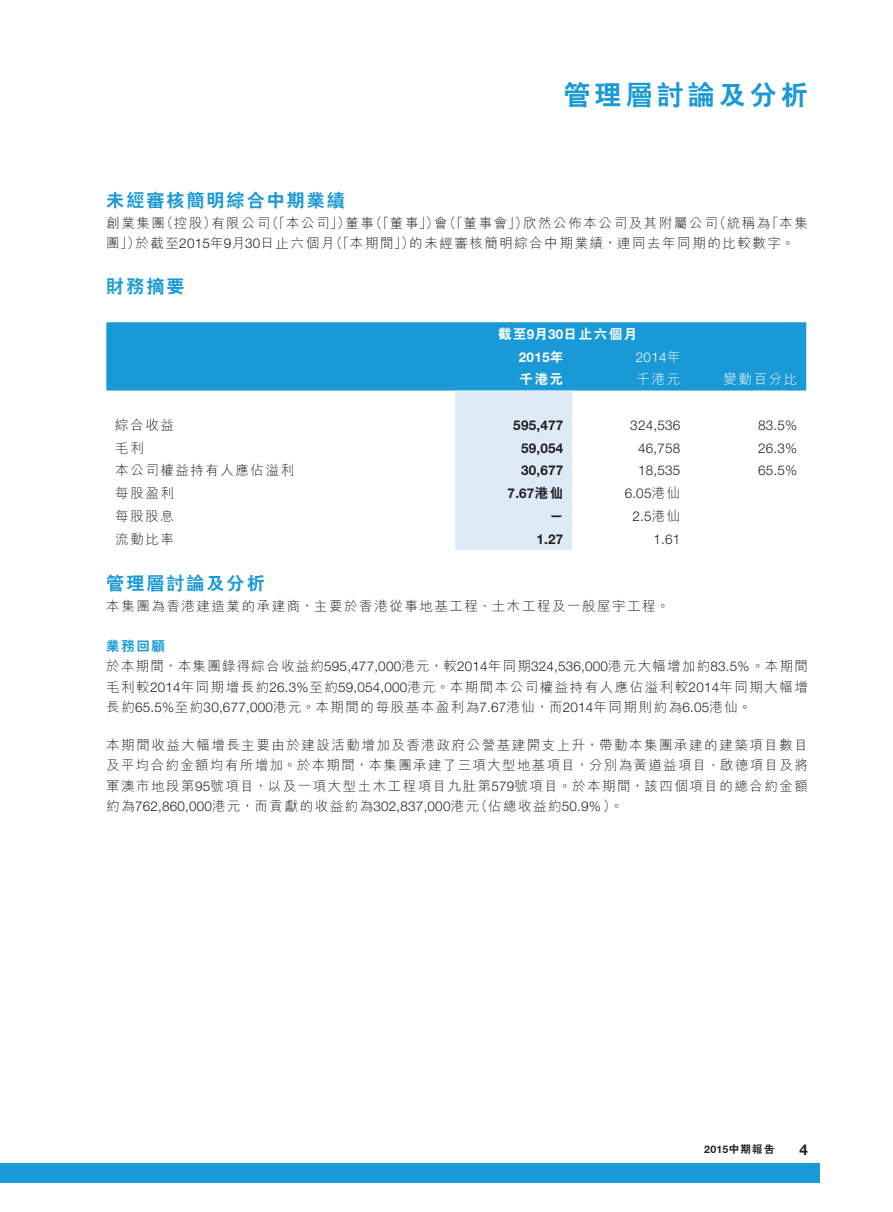
<style>
.page{position:relative;width:893px;height:1212px;background:#fff}
.page>*{position:absolute;margin:0;border:0;box-sizing:border-box;transform-origin:0 0}
.t1{font:800 27px "C Hei 2 HK";letter-spacing:.15em;color:#1999d6}
._03_H1{font:800 18px "C Hei 2 HK";letter-spacing:.115em;color:#1999d6}
.t2{font:700 15px "Helvetica Neue LT Std";color:#231f20}
._01_Body_Text{font:300 13.5px/20.2px "M Hei HK";letter-spacing:.11em;color:#231f20;text-align:justify}
._31_table_tab_6pt{font:300 13.5px "Helvetica Neue LT Std";letter-spacing:.015em;color:#231f20}
._01_Body_Text-2{font:300 13.5px "Helvetica Neue LT Std";letter-spacing:.015em;color:#231f20}
._31_table_tab_6pt-2{font:700 13.5px "Helvetica Neue LT Std";letter-spacing:.015em;color:#231f20}
._15_Table_Stub{font:300 13.5px "M Hei HK";letter-spacing:.115em;color:#231f20}
._31_table_tab_6pt-3{font:800 13.5px "C Hei 2 HK";letter-spacing:.115em;color:#fff}
._31_table_tab_6pt-4{font:300 13.5px "M Hei HK";letter-spacing:.115em;color:#fff}
._31_table_tab_6pt-5{font:300 13.5px "Helvetica Neue LT Std";color:#fff}
._31_table_tab_6pt-6{font:700 13.5px "Helvetica Neue LT Std";color:#fff}
._04___H2{font:800 13.5px "C Hei 2 HK";color:#1999d6}
.t3{font:700 10.5px "Helvetica Neue LT Std";color:#231f20}
.s1{font-family:"Helvetica Neue LT Std"}
.s2{font-family:"Helvetica Neue LT Std";font-weight:700}
.s3{font-family:"C Hei 2 HK";font-weight:800}
.s4{font-family:"M Hei HK"}
</style>
<div class="page">
<div style="left:0;top:1163px;width:819px;height:19px;background:#1999d6"></div>
<div style="left:106px;top:322px;width:700px;height:69px;background:#1999d6"></div>
<div style="left:455px;top:391px;width:117px;height:159px;background:#deebf7"></div>
<p class="_03_H1" style="left:106px;top:189px;width:240px">未經審核簡明綜合中期業績</p>
<h1 class="t1" style="left:564px;top:77px;width:246px">管理層討論及分析</h1>
<p class="_01_Body_Text" style="left:160px;top:212px;width:58px">（控股）</p>
<p class="_01_Body_Text" style="left:265px;top:212px;width:86px">（「本公司」）</p>
<p class="_01_Body_Text" style="left:369px;top:212px;width:160px">（「董事」）（「董事會」）</p>
<p class="_01_Body_Text" style="left:713px;top:212px;width:59px">（統稱為</p>
<p class="_01_Body_Text" style="left:523px;top:212px;width:196px">欣然公佈本公司及其附屬公司</p>
<p class="_01_Body_Text" style="left:434px;top:212px;width:15px">會</p>
<p class="_01_Body_Text" style="left:106px;top:212px;width:60px">創業集團</p>
<p class="_01_Body_Text" style="left:211px;top:212px;width:60px">有限公司</p>
<p class="_01_Body_Text" style="left:765px;top:212px;width:44px">「本集</p>
<p class="_01_Body_Text" style="left:345px;top:212px;width:30px">董事</p>
<p class="_01_Body_Text" style="left:106px;top:232px;width:36px">團」）</p>
<p class="_03_H1" style="left:106px;top:274px;width:80px">財務摘要</p>
<p class="_01_Body_Text" style="left:329px;top:232px;width:86px">（「本期間」）</p>
<p class="_01_Body_Text" style="left:409px;top:232px;width:387px">的未經審核簡明綜合中期業績，連同去年同期的比較數字。</p>
<p class="_01_Body_Text" style="left:136px;top:232px;width:200px">於截至<span class="s1">2015</span>年月<span class="s1">9 30</span>日止六個月</p>
<p class="_31_table_tab_6pt-3" style="left:498px;top:325px;width:141px">截至月<span class="s2">9 30</span>日止六個月</p>
<p class="_31_table_tab_6pt-6" style="left:519px;top:348px;width:46px">2015<span class="s3">年</span></p>
<p class="_31_table_tab_6pt-5" style="left:636px;top:348px;width:46px">2014<span class="s4">年</span></p>
<p class="_31_table_tab_6pt-3" style="left:520px;top:370px;width:45px">千港元</p>
<p class="_31_table_tab_6pt-4" style="left:637px;top:370px;width:45px">千港元</p>
<p class="_31_table_tab_6pt-4" style="left:724px;top:370px;width:75px">變動百分比</p>
<p class="_15_Table_Stub" style="left:115px;top:415px;width:60px">綜合收益</p>
<p class="_31_table_tab_6pt-2" style="left:513px;top:417px;width:51px">595,477</p>
<p class="_31_table_tab_6pt" style="left:630px;top:417px;width:51px">324,536</p>
<p class="_31_table_tab_6pt" style="left:758px;top:417px;width:41px">83.5%</p>
<p class="_15_Table_Stub" style="left:115px;top:438px;width:30px">毛利</p>
<p class="_31_table_tab_6pt-2" style="left:521px;top:439px;width:44px">59,054</p>
<p class="_31_table_tab_6pt" style="left:638px;top:440px;width:44px">46,758</p>
<p class="_31_table_tab_6pt" style="left:758px;top:440px;width:41px">26.3%</p>
<p class="_15_Table_Stub" style="left:115px;top:461px;width:180px">本公司權益持有人應佔溢利</p>
<p class="_31_table_tab_6pt-2" style="left:521px;top:462px;width:44px">30,677</p>
<p class="_31_table_tab_6pt" style="left:638px;top:462px;width:44px">18,535</p>
<p class="_31_table_tab_6pt" style="left:758px;top:462px;width:41px">65.5%</p>
<p class="_15_Table_Stub" style="left:115px;top:484px;width:60px">每股盈利</p>
<p class="_31_table_tab_6pt-2" style="left:508px;top:485px;width:57px">7.67<span class="s3">港仙</span></p>
<p class="_31_table_tab_6pt" style="left:625px;top:485px;width:57px">6.05<span class="s4">港仙</span></p>
<p class="_15_Table_Stub" style="left:115px;top:506px;width:60px">每股股息</p>
<p class="_31_table_tab_6pt-2" style="left:550px;top:506px;width:15px">—</p>
<p class="_31_table_tab_6pt" style="left:632px;top:508px;width:49px">2.5<span class="s4">港仙</span></p>
<p class="_15_Table_Stub" style="left:115px;top:529px;width:60px">流動比率</p>
<p class="_03_H1" style="left:106px;top:572px;width:160px">管理層討論及分析</p>
<p class="_01_Body_Text" style="left:106px;top:595px;width:565px">本集團為香港建造業的承建商，主要於香港從事地基工程、土木工程及一般屋宇工程。</p>
<p class="_04___H2" style="left:106px;top:637px;width:60px">業務回顧</p>
<p class="_01_Body_Text" style="left:106px;top:656px;width:703px">於本期間，本集團錄得綜合收益約<span class="s1">595,477,000</span>港元，較<span class="s1">2014</span>年同期<span class="s1">324,536,000</span>港元大幅增加約<span class="s1">83.5%</span>。本期間毛利較<span class="s1">2014</span>年同期增長約<span class="s1">26.3%</span>至約<span class="s1">59,054,000</span>港元。本期間本公司權益持有人應佔溢利較<span class="s1">2014</span>年同期大幅增長約<span class="s1">65.5%</span>至約<span class="s1">30,677,000</span>港元。本期間的每股基本盈利為<span class="s1">7.67</span>港仙，而<span class="s1">2014</span>年同期則約為<span class="s1">6.05</span>港仙。</p>
<p class="_01_Body_Text" style="left:106px;top:734px;width:703px">本期間收益大幅增長主要由於建設活動增加及香港政府公營基建開支上升，帶動本集團承建的建築項目數目</p>
<p class="_01_Body_Text" style="left:106px;top:755px;width:703px">及平均合約金額均有所增加。於本期間，本集團承建了三項大型地基項目，分別為黃道益項目、啟德項目及將</p>
<p class="_01_Body_Text" style="left:106px;top:775px;width:703px">軍澳市地段第<span class="s1">95</span>號項目，以及一項大型土木工程項目九肚第<span class="s1">579</span>號項目。於本期間，該四個項目的總合約金額</p>
<p class="_01_Body_Text" style="left:474px;top:795px;width:150px">（佔總收益約<span class="s1">50.9%</span> 。(</p>
<p class="_31_table_tab_6pt-2" style="left:536px;top:531px;width:28px">1.27</p>
<p class="_31_table_tab_6pt" style="left:653px;top:531px;width:28px">1.61</p>
<p class="_01_Body_Text-2" style="left:106px;top:798px;width:374px"><span class="s4">約為</span>762,860,000<span class="s4">港元，而貢獻的收益約為</span>302,837,000<span class="s4">港元</span></p>
<p class="t3" style="left:704px;top:1143px;width:72px">2015<span class="s3">中期報告</span></p>
<p class="t2" style="left:800px;top:1140px;width:10px">4</p>
</div>
